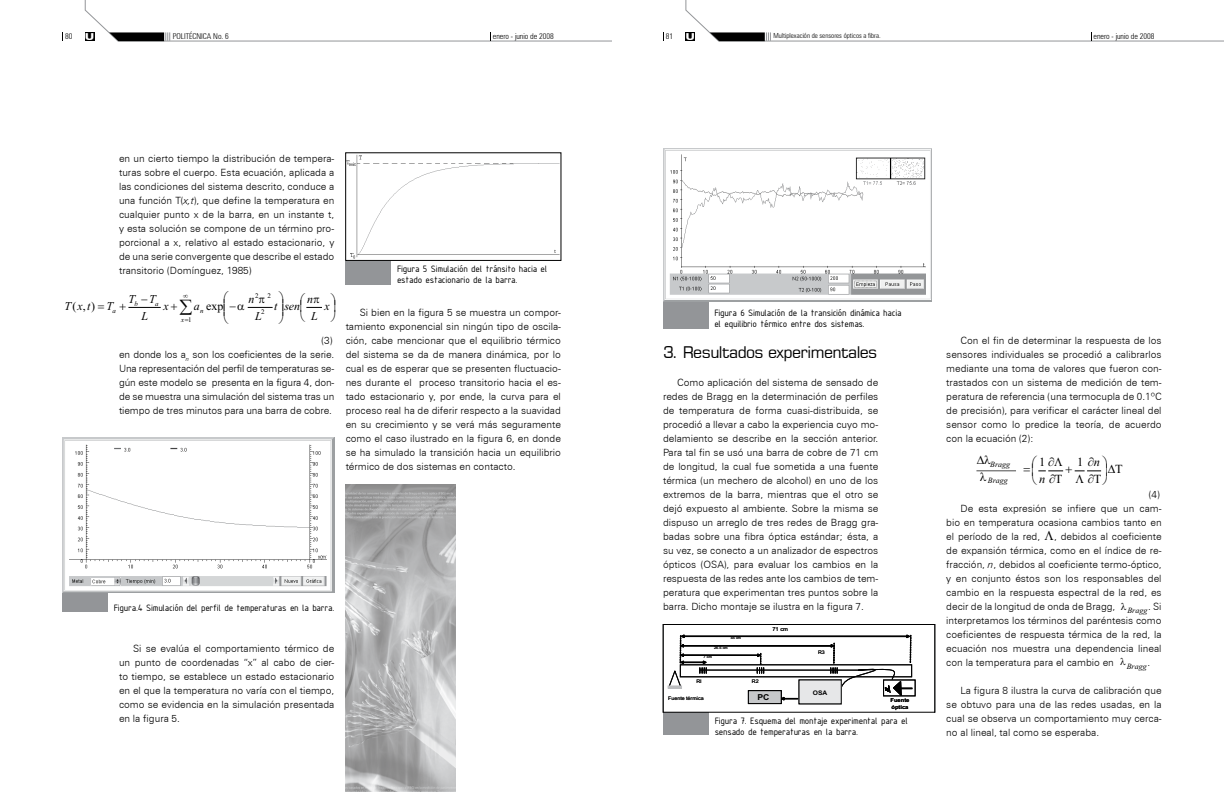
<style>
.page{position:relative;width:1224px;height:792px;background:#fff}
.page>*{position:absolute;margin:0;border:0;box-sizing:border-box;transform-origin:0 0}
.t1{font:16px "Square 721 BT";letter-spacing:-.04em;color:#000}
.t2{font:italic 12.4px "Times New Roman";color:#000}
.t3{font:12.4px "Times New Roman";color:#000}
.t4{font:italic 11.9px "Times New Roman";letter-spacing:.175em;color:#000}
.t5{font:11.9px "Times New Roman";color:#000}
.t6{font:300 10px/14px "Zurich BT";color:#000;text-align:justify}
.t7{font:10px/11px "ISOCPEUR";letter-spacing:-.025em;color:#000}
.t8{font:900 expanded 9.6px "Zurich BT";color:#fff}
.t9{font:700 8.2px "Arial";color:#000;scale:1.06 1}
.t10{font:300 condensed 8px "Zurich BT";color:#000}
.t11{font:italic 8px/16.3px "Times New Roman";color:#000;text-align:center}
.t12{font:300 condensed 7px "Zurich BT";color:#000}
.t13{font:italic 7px "Times New Roman";color:#000}
.t14{font:7px "Times New Roman";color:#000}
.t15{font:700 6.3px "Arial";color:#000;scale:1.06 1}
.t16{font:700 5.4px/6.5px "Arial";color:#000;scale:1.06 1}
.t17{font:5.4px "Arial";color:#000;scale:1.06 1}
.t18{font:5px "Arial";color:#000;scale:1.06 1}
.t19{font:3.6px "Arial";color:#000;scale:1.06 1}
.s1{font-style:italic}
</style>
<div class="page">
<svg style="left:685px;top:0;width:539px;height:42px"></svg>
<svg style="left:85px;top:0;width:527px;height:42px"></svg>
<hr style="left:128px;top:307px;width:33px;height:1px;background:#000">
<div style="left:62px;top:558px;width:46px;height:54px;background:#939598"></div>
<img style="left:62px;top:438px;width:272px;height:154px">
<div style="left:346px;top:230px;width:45px;height:54px;background:#939598"></div>
<img style="left:347px;top:154px;width:212px;height:105px">
<div style="left:345px;top:152px;width:216px;height:109px;border:1px solid #000"></div>
<div style="left:663px;top:274px;width:46px;height:54px;background:#939598"></div>
<img style="left:663px;top:148px;width:269px;height:153px">
<div style="left:663px;top:686px;width:46px;height:49px;background:#939598"></div>
<svg style="left:665px;top:634px;width:251px;height:77px"></svg>
<div style="left:663px;top:624px;width:272px;height:89px;border:1px solid #000"></div>
<img style="left:346px;top:484px;width:110px;height:308px">
<hr style="left:976px;top:471px;width:40px;height:1px;background:#000">
<svg style="left:306px;top:306px;width:16px;height:2px"></svg>
<svg style="left:247px;top:306px;width:26px;height:2px"></svg>
<svg style="left:1038px;top:470px;width:64px;height:2px"></svg>
<p class="t10" style="left:65px;top:31px;width:9px">80</p>
<p class="t8" style="left:85px;top:31px;width:10px">U</p>
<p class="t10" style="left:173px;top:31px;width:57px">POLITÉCNICA No. 6</p>
<p class="t10" style="left:493px;top:31px;width:63px">enero - junio de 2008</p>
<p class="t10" style="left:666px;top:31px;width:9px">81</p>
<p class="t8" style="left:686px;top:31px;width:10px">U</p>
<p class="t10" style="left:1094px;top:31px;width:63px">enero - junio de 2008</p>
<p class="t12" style="left:774px;top:31px;width:109px">Multiplexación de sensores ópticos a fibra.</p>
<p class="t6" style="left:119px;top:151px;width:217px">en un cierto tiempo la distribución de tempera&shy;turas sobre el cuerpo. Esta ecuación, aplicada a las condiciones del sistema descrito, conduce a una función T(<span class="s1">x,t</span>), que define la temperatura en cualquier punto x de la barra, en un instante t, y esta solución se compone de un término pro&shy;porcional a x, relativo al estado estacionario, y de una serie convergente que describe el estado transitorio (Domínguez, 1985)</p>
<p class="t14" style="left:255px;top:291px;width:5px">2</p>
<p class="t14" style="left:267px;top:291px;width:5px">2</p>
<p class="t4" style="left:129px;top:291px;width:29px">T T</p>
<p class="t4" style="left:249px;top:291px;width:7px">n</p>
<p class="t4" style="left:307px;top:291px;width:7px">n</p>
<p class="t13" style="left:134px;top:299px;width:5px">b</p>
<p class="t13" style="left:155px;top:299px;width:5px">a</p>
<p class="t5" style="left:73px;top:299px;width:24px">(,)</p>
<p class="t5" style="left:206px;top:299px;width:19px">exp</p>
<p class="t4" style="left:64px;top:299px;width:27px">Txt</p>
<p class="t4" style="left:106px;top:299px;width:8px">T</p>
<p class="t4" style="left:274px;top:299px;width:27px">t sen</p>
<p class="t4" style="left:163px;top:299px;width:7px">x</p>
<p class="t4" style="left:194px;top:299px;width:7px">a</p>
<p class="t4" style="left:325px;top:299px;width:7px">x</p>
<p class="t13" style="left:113px;top:306px;width:5px">a</p>
<p class="t14" style="left:261px;top:307px;width:5px">2</p>
<p class="t13" style="left:200px;top:306px;width:5px">n</p>
<p class="t4" style="left:142px;top:308px;width:8px">L</p>
<p class="t4" style="left:255px;top:308px;width:8px">L</p>
<p class="t4" style="left:311px;top:308px;width:8px">L</p>
<p class="t14" style="left:188px;top:315px;width:5px">1</p>
<p class="t13" style="left:181px;top:315px;width:5px">x</p>
<p class="t6" style="left:119px;top:333px;width:217px;text-align:left;text-indent:203px">(3) en donde los a<sub>n</sub> son los coeficientes de la serie.<br>Una representación del perfil de temperaturas se&shy;gún este modelo se presenta en la figura 4, don&shy;de se muestra una simulación del sistema tras un tiempo de tres minutos para una barra de cobre.</p>
<p class="t7" style="left:114px;top:602px;width:222px">Figura.4 Simulación del perfil de temperaturas en la barra.</p>
<p class="t6" style="left:119px;top:641px;width:217px;text-indent:14px">Si se evalúa el comportamiento térmico de un punto de coordenadas “x” al cabo de cier&shy;to tiempo, se establece un estado estacionario en el que la temperatura no varía con el tiempo, como se evidencia en la simulación presentada en la figura 5.</p>
<p class="t7" style="left:397px;top:263px;width:152px">Figura 5 Simulación del tránsito hacia el estado estacionario de la barra.</p>
<p class="t6" style="left:346px;top:305px;width:217px;text-indent:14px">Si bien en la figura 5 se muestra un compor&shy;tamiento exponencial sin ningún tipo de oscila&shy;ción, cabe mencionar que el equilibrio térmico del sistema se da de manera dinámica, por lo cual es de esperar que se presenten fluctuacio&shy;nes durante el proceso transitorio hacia el es&shy;tado estacionario y, por ende, la curva para el proceso real ha de diferir respecto a la suavidad en su crecimiento y se verá más seguramente como el caso ilustrado en la figura 6, en donde se ha simulado la transición hacia un equilibrio térmico de dos sistemas en contacto.</p>
<p class="t7" style="left:714px;top:307px;width:189px">Figura 6 Simulación de la transición dinámica hacia el equilibrio térmico entre dos sistemas.</p>
<h1 class="t1" style="left:663px;top:342px;width:216px">3. Resultados experimentales</h1>
<p class="t6" style="left:663px;top:375px;width:217px;text-indent:14px">Como aplicación del sistema de sensado de redes de Bragg en la determinación de perfiles de temperatura de forma cuasi-distribuida, se procedió a llevar a cabo la experiencia cuyo mo&shy;delamiento se describe en la sección anterior.<br>Para tal fin se usó una barra de cobre de 71 cm de longitud, la cual fue sometida a una fuente térmica (un mechero de alcohol) en uno de los extremos de la barra, mientras que el otro se dejó expuesto al ambiente. Sobre la misma se dispuso un arreglo de tres redes de Bragg gra&shy;badas sobre una fibra óptica estándar; ésta, a su vez, se conecto a un analizador de espectros ópticos (OSA), para evaluar los cambios en la respuesta de las redes ante los cambios de tem&shy;peratura que experimentan tres puntos sobre la barra. Dicho montaje se ilustra en la figura 7.</p>
<p class="t19" style="left:731px;top:636px;width:11px">45 cm</p>
<p class="t19" style="left:714px;top:646px;width:14px">26.5 cm</p>
<p class="t19" style="left:704px;top:655px;width:9px">7 cm</p>
<p class="t18" style="left:696px;top:678px;width:7px">RI</p>
<p class="t18" style="left:752px;top:678px;width:8px">R2</p>
<p class="t17" style="left:772px;top:625px;width:16px">71 cm</p>
<p class="t18" style="left:668px;top:695px;width:35px">Fuente térmica</p>
<p class="t9" style="left:757px;top:692px;width:13px">PC</p>
<p class="t18" style="left:818px;top:649px;width:8px">R3</p>
<p class="t15" style="left:813px;top:689px;width:15px">OSA</p>
<p class="t16" style="left:891px;top:698px;width:19px">Fuente óptica</p>
<p class="t7" style="left:715px;top:715px;width:195px">Figura 7. Esquema del montaje experimental para el sensado de temperaturas en la barra.</p>
<p class="t6" style="left:946px;top:333px;width:217px;text-indent:14px">Con el fin de determinar la respuesta de los sensores individuales se procedió a calibrarlos mediante una toma de valores que fueron con&shy;trastados con un sistema de medición de tem&shy;peratura de referencia (una termocupla de 0.1ºC de precisión), para verificar el carácter lineal del sensor como lo predice la teoría, de acuerdo con la ecuación (2):</p>
<p class="t11" style="left:988px;top:457px;width:24px">Bragg<br>Bragg</p>
<p class="t3" style="left:1039px;top:454px;width:8px">1</p>
<p class="t3" style="left:1077px;top:454px;width:8px">1</p>
<p class="t2" style="left:1039px;top:471px;width:8px">n</p>
<p class="t2" style="left:1094px;top:454px;width:8px">n</p>
<p class="t6" style="left:1149px;top:487px;width:13px">(4)</p>
<p class="t6" style="left:961px;top:501px;width:203px">De esta expresión se infiere que un cam-</p>
<p class="t6" style="left:946px;top:515px;width:217px">bio en temperatura ocasiona cambios tanto en</p>
<p class="t6" style="left:946px;top:529px;width:95px">el período de la red,</p>
<p class="t6" style="left:946px;top:529px;width:217px;text-indent:108px">, debidos al coeficiente de expansión térmica, como en el índice de re&shy;fracción, <span class="s1">n</span>, debidos al coeficiente termo-óptico, y en conjunto éstos son los responsables del cambio en la respuesta espectral de la red, es decir de la longitud de onda de Bragg, <sub>Bragg</sub>. Si interpretamos los términos del paréntesis como coeficientes de respuesta térmica de la red, la ecuación nos muestra una dependencia lineal con la temperatura para el cambio en</p>
<p class="t11" style="left:1127px;top:659px;width:25px">Bragg<sup>.</sup></p>
<p class="t6" style="left:946px;top:683px;width:217px;text-indent:14px">La figura 8 ilustra la curva de calibración que se obtuvo para una de las redes usadas, en la cual se observa un comportamiento muy cerca&shy;no al lineal, tal como se esperaba.</p>
</div>
